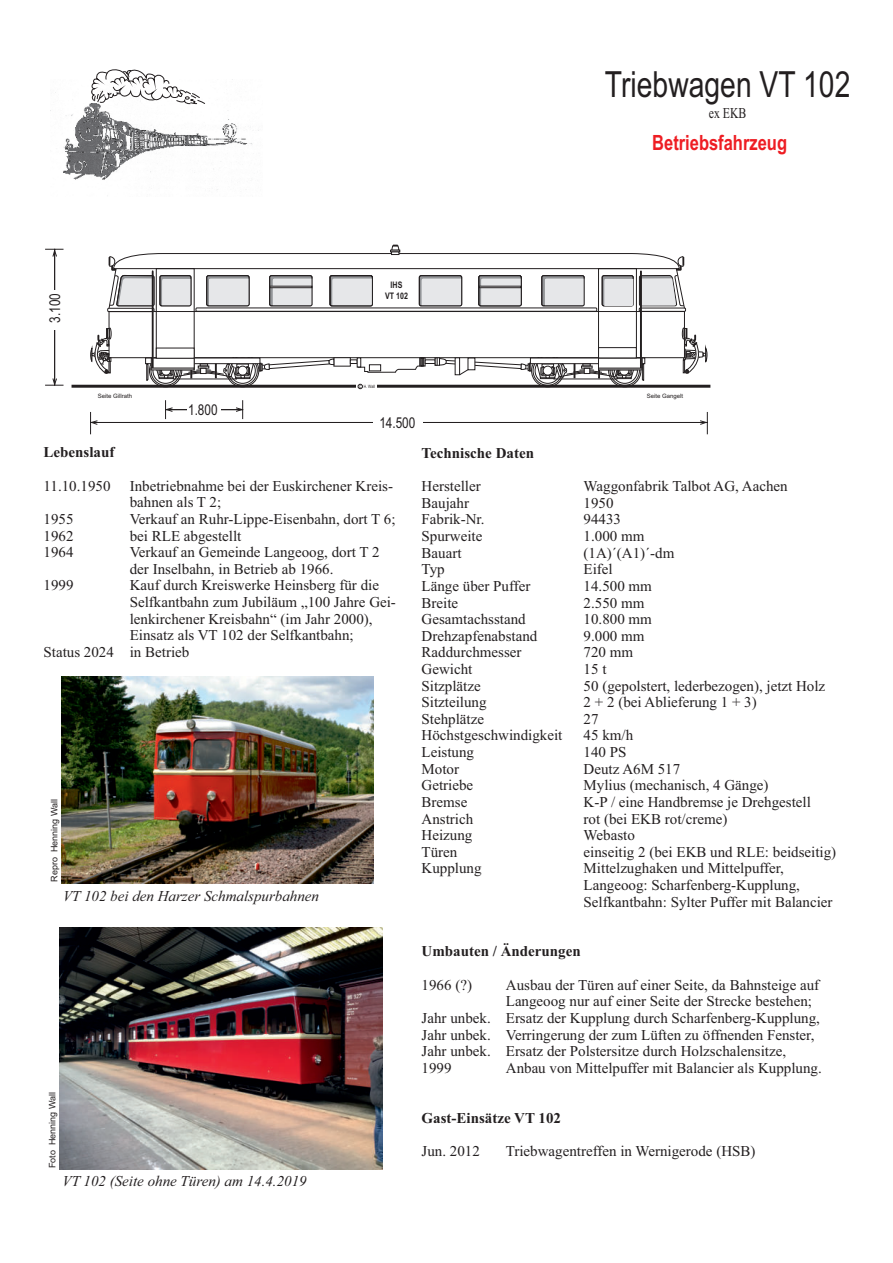
<style>
.page{position:relative;width:893px;height:1263px;background:#fff}
.page>*{position:absolute;margin:0;border:0;box-sizing:border-box;transform-origin:0 0}
.t1{font:36px "Arial";color:#231f20;scale:.79 1}
.t2{font:700 21px "Arial";color:#ee1d23;scale:.79 1}
.t3{font:15px/16.6px "Times New Roman";color:#231f20}
.t4{font:italic 15px "Times New Roman";color:#231f20}
.t5{font:700 15px "Times New Roman";color:#231f20}
.t6{font:15px "Arial";color:#231f20;scale:.79 1}
.t7{font:15px "Times New Roman";color:#231f20;scale:.79 1}
.t8{font:9px "Arial";color:#231f20}
.t9{font:700 9px "Arial";color:#231f20;scale:.79 1}
.t10{font:6px "Arial";color:#231f20}
.t11{font:4.5px "Arial";color:#231f20;scale:.79 1}
.s1{font-size:5.25px}
</style>
<div class="page">
<img style="left:50px;top:92px;width:41px;height:88px">
<div style="left:79px;top:88px;width:18px;height:14px;background:#fff"></div>
<div style="left:59px;top:90px;width:13px;height:10px;background:#fff"></div>
<div style="left:165px;top:409px;width:78px;height:10px;border:1px solid #231f20"></div>
<div style="left:90px;top:422px;width:618px;height:13px;border:1px solid #231f20"></div>
<div style="left:188px;top:401px;width:33px;height:17px;background:#fff"></div>
<div style="left:373px;top:413px;width:50px;height:20px;background:#fff"></div>
<div style="left:54px;top:249px;width:10px;height:137px;border:1px solid #231f20"></div>
<div style="left:45px;top:291px;width:20px;height:39px;background:#fff"></div>
<svg style="left:165px;top:407px;width:9px;height:5px"></svg>
<svg style="left:235px;top:407px;width:9px;height:5px"></svg>
<svg style="left:90px;top:420px;width:8px;height:5px"></svg>
<svg style="left:699px;top:420px;width:9px;height:5px"></svg>
<svg style="left:52px;top:377px;width:6px;height:9px"></svg>
<svg style="left:52px;top:248px;width:6px;height:10px"></svg>
<hr style="left:72px;top:385px;width:638px;height:3px;background:#231f20">
<img style="left:60px;top:927px;width:322px;height:242px">
<img style="left:62px;top:677px;width:311px;height:206px">
<svg style="left:91px;top:69px;width:617px;height:320px"></svg>
<hr style="left:598px;top:368px;width:45px;height:2px;background:#fff">
<hr style="left:150px;top:368px;width:45px;height:2px;background:#fff">
<h1 class="t1" style="left:605px;top:60px;width:312px">Triebwagen VT 102</h1>
<p class="t7" style="left:709px;top:103px;width:49px">ex EKB</p>
<h2 class="t2" style="left:652px;top:129px;width:172px">Betriebsfahrzeug</h2>
<p class="t6" style="left:45px;top:323px;width:39px;rotate:-90deg">3.100</p>
<p class="t9" style="left:391px;top:278px;width:16px">IHS</p>
<p class="t9" style="left:385px;top:290px;width:30px">VT 102</p>
<p class="t11" style="left:359px;top:383px;width:22px"><span class="s1">c</span> H. Wall</p>
<p class="t10" style="left:98px;top:391px;width:36px">Seite Gillrath</p>
<p class="t10" style="left:647px;top:391px;width:38px">Seite Gangelt</p>
<p class="t6" style="left:188px;top:400px;width:39px">1.800</p>
<p class="t6" style="left:379px;top:413px;width:47px">14.500</p>
<p class="t5" style="left:44px;top:442px;width:72px">Lebenslauf</p>
<p class="t3" style="left:44px;top:477px;width:68px">11.10.1950</p>
<p class="t3" style="left:130px;top:477px;width:265px">Inbetriebnahme bei der Euskirchener Kreis&shy;bahnen als T 2;</p>
<p class="t3" style="left:44px;top:510px;width:31px">1955</p>
<p class="t3" style="left:130px;top:510px;width:267px">Verkauf an Ruhr-Lippe-Eisenbahn, dort T 6;</p>
<p class="t3" style="left:44px;top:527px;width:31px">1962</p>
<p class="t3" style="left:130px;top:527px;width:113px">bei RLE abgestellt</p>
<p class="t3" style="left:44px;top:543px;width:31px">1964</p>
<p class="t3" style="left:130px;top:543px;width:251px">Verkauf an Gemeinde Langeoog, dort T 2 der Inselbahn, in Betrieb ab 1966.</p>
<p class="t3" style="left:44px;top:577px;width:31px">1999</p>
<p class="t3" style="left:130px;top:577px;width:251px">Kauf durch Kreiswerke Heinsberg für die</p>
<p class="t3" style="left:130px;top:593px;width:268px">Selfkantbahn zum Jubiläum „100 Jahre Gei-</p>
<p class="t3" style="left:130px;top:610px;width:244px">lenkirchener Kreisbahn“ (im Jahr 2000),</p>
<p class="t3" style="left:130px;top:627px;width:225px">Einsatz als VT 102 der Selfkantbahn;</p>
<p class="t3" style="left:44px;top:643px;width:147px">Status 2024 in Betrieb</p>
<p class="t8" style="left:48px;top:882px;width:84px;rotate:-90deg">Repro Henning Wall</p>
<p class="t4" style="left:63px;top:886px;width:257px">VT 102 bei den Harzer Schmalspurbahnen</p>
<p class="t8" style="left:46px;top:1168px;width:78px;rotate:-90deg">Foto Henning Wall</p>
<p class="t4" style="left:63px;top:1171px;width:246px">VT 102 (Seite ohne Türen) am 14.4.2019</p>
<p class="t5" style="left:422px;top:443px;width:114px">Technische Daten</p>
<p class="t3" style="left:422px;top:478px;width:61px">Hersteller</p>
<p class="t3" style="left:584px;top:478px;width:206px">Waggonfabrik Talbot AG, Aachen</p>
<p class="t3" style="left:422px;top:494px;width:49px">Baujahr</p>
<p class="t3" style="left:584px;top:494px;width:31px">1950</p>
<p class="t3" style="left:422px;top:511px;width:64px">Fabrik-Nr.</p>
<p class="t3" style="left:584px;top:511px;width:39px">94433</p>
<p class="t3" style="left:422px;top:527px;width:62px">Spurweite</p>
<p class="t3" style="left:584px;top:527px;width:62px">1.000 mm</p>
<p class="t3" style="left:422px;top:544px;width:41px">Bauart</p>
<p class="t3" style="left:584px;top:544px;width:92px">(1A)´(A1)´-dm</p>
<p class="t3" style="left:422px;top:561px;width:25px">Typ</p>
<p class="t3" style="left:584px;top:561px;width:31px">Eifel</p>
<p class="t3" style="left:422px;top:577px;width:110px">Länge über Puffer</p>
<p class="t3" style="left:584px;top:577px;width:70px">14.500 mm</p>
<p class="t3" style="left:422px;top:594px;width:38px">Breite</p>
<p class="t3" style="left:584px;top:594px;width:62px">2.550 mm</p>
<p class="t3" style="left:422px;top:611px;width:106px">Gesamtachsstand</p>
<p class="t3" style="left:584px;top:611px;width:70px">10.800 mm</p>
<p class="t3" style="left:422px;top:627px;width:117px">Drehzapfenabstand</p>
<p class="t3" style="left:584px;top:627px;width:62px">9.000 mm</p>
<p class="t3" style="left:422px;top:644px;width:101px">Raddurchmesser</p>
<p class="t3" style="left:584px;top:644px;width:51px">720 mm</p>
<p class="t3" style="left:422px;top:660px;width:52px">Gewicht</p>
<p class="t3" style="left:584px;top:660px;width:24px">15 t</p>
<p class="t3" style="left:422px;top:677px;width:61px">Sitzplätze</p>
<p class="t3" style="left:584px;top:677px;width:243px">50 (gepolstert, lederbezogen), jetzt Holz</p>
<p class="t3" style="left:422px;top:694px;width:67px">Sitzteilung</p>
<p class="t3" style="left:584px;top:694px;width:175px">2 + 2 (bei Ablieferung 1 + 3)</p>
<p class="t3" style="left:422px;top:710px;width:64px">Stehplätze</p>
<p class="t3" style="left:584px;top:710px;width:16px">27</p>
<p class="t3" style="left:422px;top:727px;width:142px">Höchstgeschwindigkeit</p>
<p class="t3" style="left:584px;top:727px;width:51px">45 km/h</p>
<p class="t3" style="left:422px;top:743px;width:54px">Leistung</p>
<p class="t3" style="left:584px;top:743px;width:44px">140 PS</p>
<p class="t3" style="left:422px;top:760px;width:39px">Motor</p>
<p class="t3" style="left:584px;top:760px;width:98px">Deutz A6M 517</p>
<p class="t3" style="left:422px;top:777px;width:53px">Getriebe</p>
<p class="t3" style="left:584px;top:777px;width:186px">Mylius (mechanisch, 4 Gänge)</p>
<p class="t3" style="left:422px;top:793px;width:47px">Bremse</p>
<p class="t3" style="left:584px;top:793px;width:229px">K-P / eine Handbremse je Drehgestell</p>
<p class="t3" style="left:422px;top:810px;width:53px">Anstrich</p>
<p class="t3" style="left:584px;top:810px;width:145px">rot (bei EKB rot/creme)</p>
<p class="t3" style="left:422px;top:826px;width:52px">Heizung</p>
<p class="t3" style="left:584px;top:826px;width:53px">Webasto</p>
<p class="t3" style="left:422px;top:843px;width:37px">Türen</p>
<p class="t3" style="left:584px;top:843px;width:254px">einseitig 2 (bei EKB und RLE: beidseitig)</p>
<p class="t3" style="left:422px;top:860px;width:61px">Kupplung</p>
<p class="t3" style="left:584px;top:860px;width:250px">Mittelzughaken und Mittelpuffer,<br>Langeoog: Scharfenberg-Kupplung,<br>Selfkantbahn: Sylter Puffer mit Balancier</p>
<p class="t5" style="left:422px;top:941px;width:161px">Umbauten / Änderungen</p>
<p class="t3" style="left:422px;top:976px;width:52px">1966 (?)</p>
<p class="t3" style="left:506px;top:976px;width:315px">Ausbau der Türen auf einer Seite, da Bahnsteige auf</p>
<p class="t3" style="left:506px;top:993px;width:308px">Langeoog nur auf einer Seite der Strecke bestehen;</p>
<p class="t3" style="left:422px;top:1009px;width:400px">Jahr unbek. Ersatz der Kupplung durch Scharfenberg-Kupplung,</p>
<p class="t3" style="left:422px;top:1026px;width:394px">Jahr unbek. Verringerung der zum Lüften zu öffnenden Fenster,</p>
<p class="t3" style="left:422px;top:1042px;width:366px">Jahr unbek. Ersatz der Polstersitze durch Holzschalensitze,</p>
<p class="t3" style="left:422px;top:1059px;width:31px">1999</p>
<p class="t3" style="left:506px;top:1059px;width:317px">Anbau von Mittelpuffer mit Balancier als Kupplung.</p>
<p class="t5" style="left:422px;top:1107px;width:141px">Gast-Einsätze VT 102</p>
<p class="t3" style="left:422px;top:1142px;width:60px">Jun. 2012</p>
<p class="t3" style="left:506px;top:1142px;width:251px">Triebwagentreffen in Wernigerode (HSB)</p>
</div>
